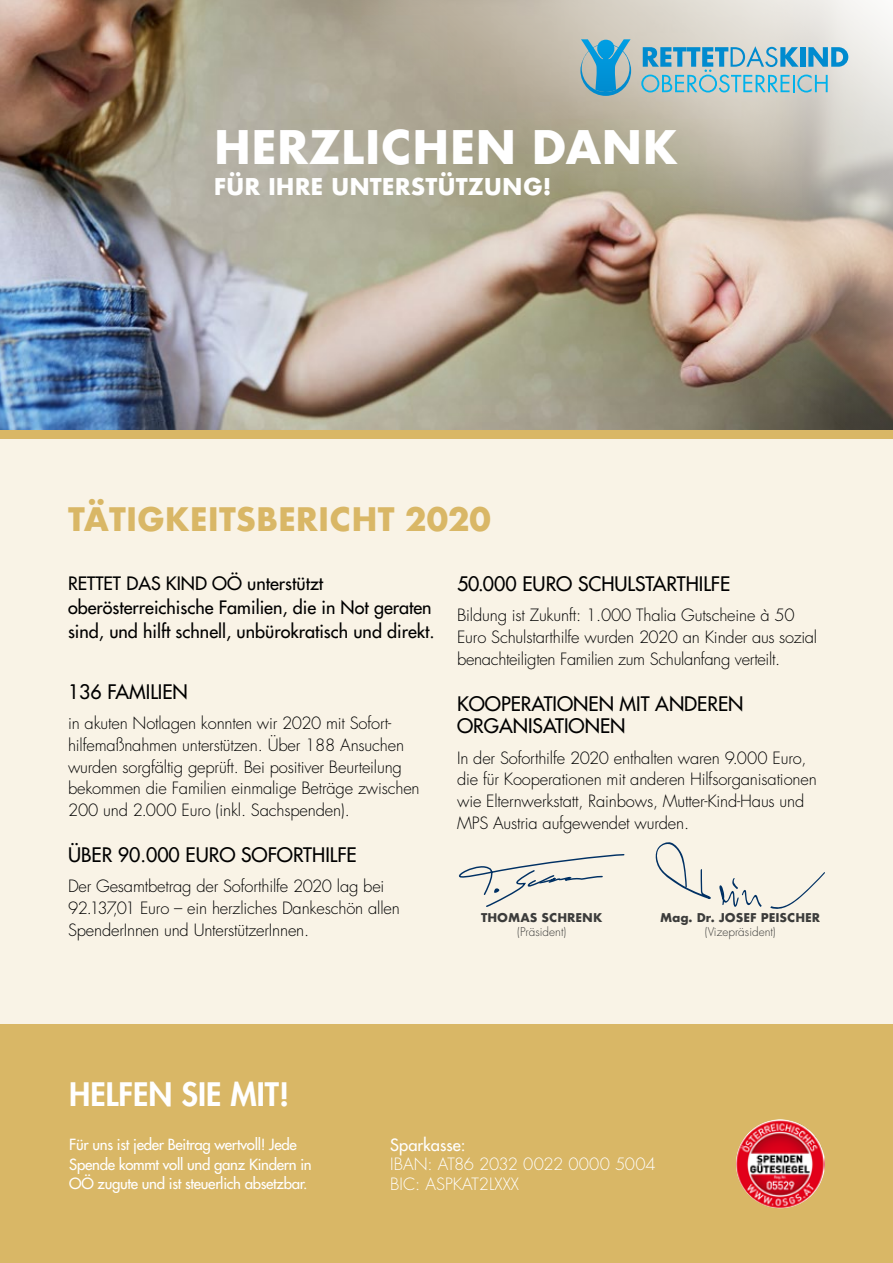
<style>
.page{position:relative;width:893px;height:1263px;background:#fff}
.page>*{position:absolute;margin:0;border:0;box-sizing:border-box;transform-origin:0 0}
.t1{font:700 45px "Futura";color:#fff}
.t2{font:700 31.5px "Futura";color:#d9b766}
.t3{font:800 31.5px "Futura";color:#fff}
.t4{font:700 22.5px "Futura";color:#fff}
.t5{font:19.5px/22.5px "Futura";color:#000}
.t6{font:18px/24px "Futura";color:#000}
.t7{font:300 16.5px/21.8px "Futura";letter-spacing:-.01em;color:#000}
.t8{font:300 16.5px/19.5px "Futura";color:#fff}
.t9{font:16.5px "Futura";color:#fff}
.t10{font:15px/19.5px "Futura";letter-spacing:-.02em;color:#fff}
.t11{font:700 11.85px "Futura";color:#3c3c3b}
.t12{font:300 11.85px "Futura";color:#3c3c3b}
</style>
<div class="page">
<img style="left:0;top:0;width:221px;height:431px">
<svg style="left:221px;top:0;width:672px;height:431px;background:#b2a898"></svg>
<div style="left:0;top:435px;width:893px;height:810px;background:#f9f3e6"></div>
<div style="left:0;top:431px;width:893px;height:8px;background:#d9b766"></div>
<div style="left:0;top:1025px;width:893px;height:238px;background:#d9b766"></div>
<svg style="left:580px;top:39px;width:51px;height:57px;background:#65aac4"></svg>
<svg style="left:641px;top:46px;width:207px;height:47px;background:#92c0ce"></svg>
<img style="left:736px;top:1119px;width:89px;height:89px;border-radius:44px">
<svg style="left:458px;top:854px;width:167px;height:53px"></svg>
<svg style="left:655px;top:842px;width:56px;height:57px"></svg>
<svg style="left:770px;top:872px;width:55px;height:37px"></svg>
<svg style="left:719px;top:878px;width:43px;height:29px"></svg>
<h1 class="t1" style="left:214px;top:114px;width:466px">HERZLICHEN DANK</h1>
<h3 class="t4" style="left:214px;top:171px;width:339px">FÜR IHRE UNTERSTÜTZUNG!</h3>
<h2 class="t2" style="left:68px;top:497px;width:424px">TÄTIGKEITSBERICHT 2020</h2>
<p class="t6" style="left:68px;top:571px;width:368px">RETTET DAS KIND OÖ unterstützt oberösterreichische Familien, die in Not geraten sind, und hilft schnell, unbürokratisch und direkt.</p>
<p class="t5" style="left:68px;top:680px;width:121px">136 FAMILIEN</p>
<p class="t7" style="left:68px;top:712px;width:353px">in akuten Notlagen konnten wir 2020 mit Sofort&shy;hilfemaßnahmen unterstützen. Über 188 Ansuchen wurden sorgfältig geprüft. Bei positiver Beurteilung bekommen die Familien einmalige Beträge zwischen 200 und 2.000 Euro (inkl. Sachspenden).</p>
<p class="t5" style="left:68px;top:843px;width:290px">ÜBER 90.000 EURO SOFORTHILFE</p>
<p class="t7" style="left:68px;top:876px;width:333px">Der Gesamtbetrag der Soforthilfe 2020 lag bei<br>92.137,01 Euro – ein herzliches Dankeschön allen<br>SpenderInnen und UnterstützerInnen.</p>
<p class="t5" style="left:457px;top:572px;width:275px">50.000 EURO SCHULSTARTHILFE</p>
<p class="t7" style="left:457px;top:605px;width:362px">Bildung ist Zukunft: 1.000 Thalia Gutscheine à 50<br>Euro Schulstarthilfe wurden 2020 an Kinder aus sozial benachteiligten Familien zum Schulanfang verteilt.</p>
<p class="t5" style="left:457px;top:692px;width:288px">KOOPERATIONEN MIT ANDEREN<br>ORGANISATIONEN</p>
<p class="t7" style="left:457px;top:747px;width:361px">In der Soforthilfe 2020 enthalten waren 9.000 Euro, die für Kooperationen mit anderen Hilfsorganisationen wie Elternwerkstatt, Rainbows, Mutter-Kind-Haus und MPS Austria aufgewendet wurden.</p>
<p class="t11" style="left:481px;top:909px;width:123px">THOMAS SCHRENK</p>
<p class="t12" style="left:517px;top:924px;width:51px">(Präsident)</p>
<p class="t11" style="left:660px;top:909px;width:162px">Mag. Dr. JOSEF PEISCHER</p>
<p class="t12" style="left:705px;top:924px;width:72px">(Vizepräsident)</p>
<h2 class="t3" style="left:69px;top:1073px;width:222px">HELFEN SIE MIT!</h2>
<p class="t10" style="left:69px;top:1135px;width:244px">Für uns ist jeder Beitrag wertvoll! Jede<br>Spende kommt voll und ganz Kindern in<br>OÖ zugute und ist steuerlich absetzbar.</p>
<p class="t9" style="left:390px;top:1134px;width:77px">Sparkasse:</p>
<p class="t8" style="left:390px;top:1155px;width:267px">IBAN: AT86 2032 0022 0000 5004<br>BIC: ASPKAT2LXXX</p>
</div>
